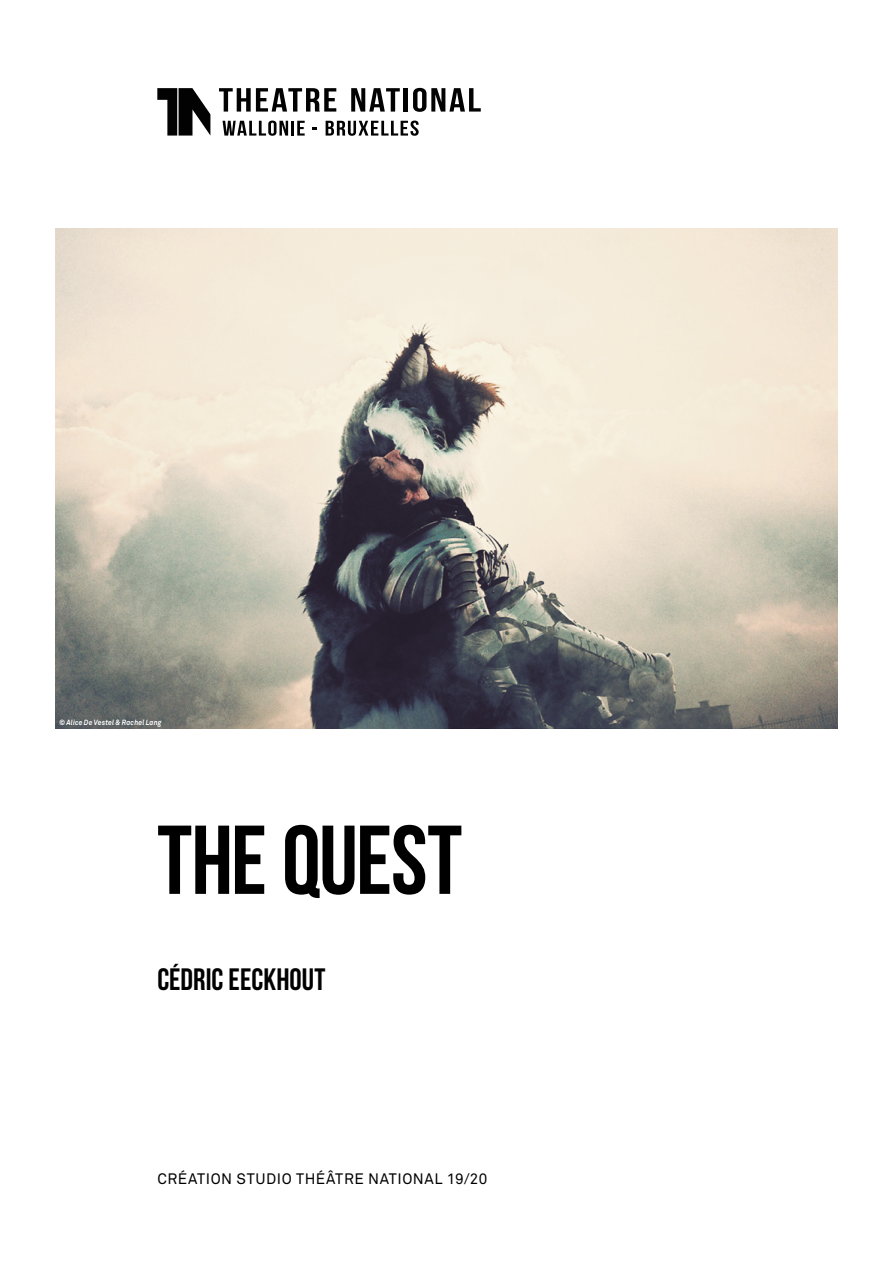
<style>
.page{position:relative;width:893px;height:1263px;background:#fff}
.page>*{position:absolute;margin:0;border:0;box-sizing:border-box;transform-origin:0 0}
.t1{font:97.5px "Bebas Neue";letter-spacing:-.015em;color:#000}
.t2{font:30.9px "Bebas Neue";color:#000}
.t3{font:15px "Akkurat Pro";letter-spacing:.03em;color:#000}
.t4{font:italic 700 7.5px "Akkurat Pro";letter-spacing:.02em;color:#fff;scale:.9 1}
</style>
<div class="page">
<img style="left:55px;top:228px;width:783px;height:500px">
<svg style="left:157px;top:88px;width:53px;height:48px"></svg>
<svg style="left:223px;top:121px;width:65px;height:15px"></svg>
<hr style="left:291px;top:121px;width:3px;height:15px;background:#020202">
<svg style="left:297px;top:121px;width:8px;height:15px"></svg>
<svg style="left:326px;top:121px;width:93px;height:15px"></svg>
<svg style="left:219px;top:88px;width:117px;height:24px"></svg>
<svg style="left:351px;top:88px;width:49px;height:24px"></svg>
<hr style="left:404px;top:88px;width:4px;height:24px;background:#020202">
<svg style="left:413px;top:88px;width:68px;height:24px"></svg>
<p class="t4" style="left:60px;top:718px;width:115px">© Alice De Vestel &amp; Rachel Lang</p>
<h1 class="t1" style="left:157px;top:807px;width:306px">THE QUEST</h1>
<h2 class="t2" style="left:157px;top:962px;width:170px">CÉDRIC EECKHOUT</h2>
<p class="t3" style="left:157px;top:1169px;width:331px">CRÉATION STUDIO THÉÂTRE NATIONAL 19/20</p>
</div>
